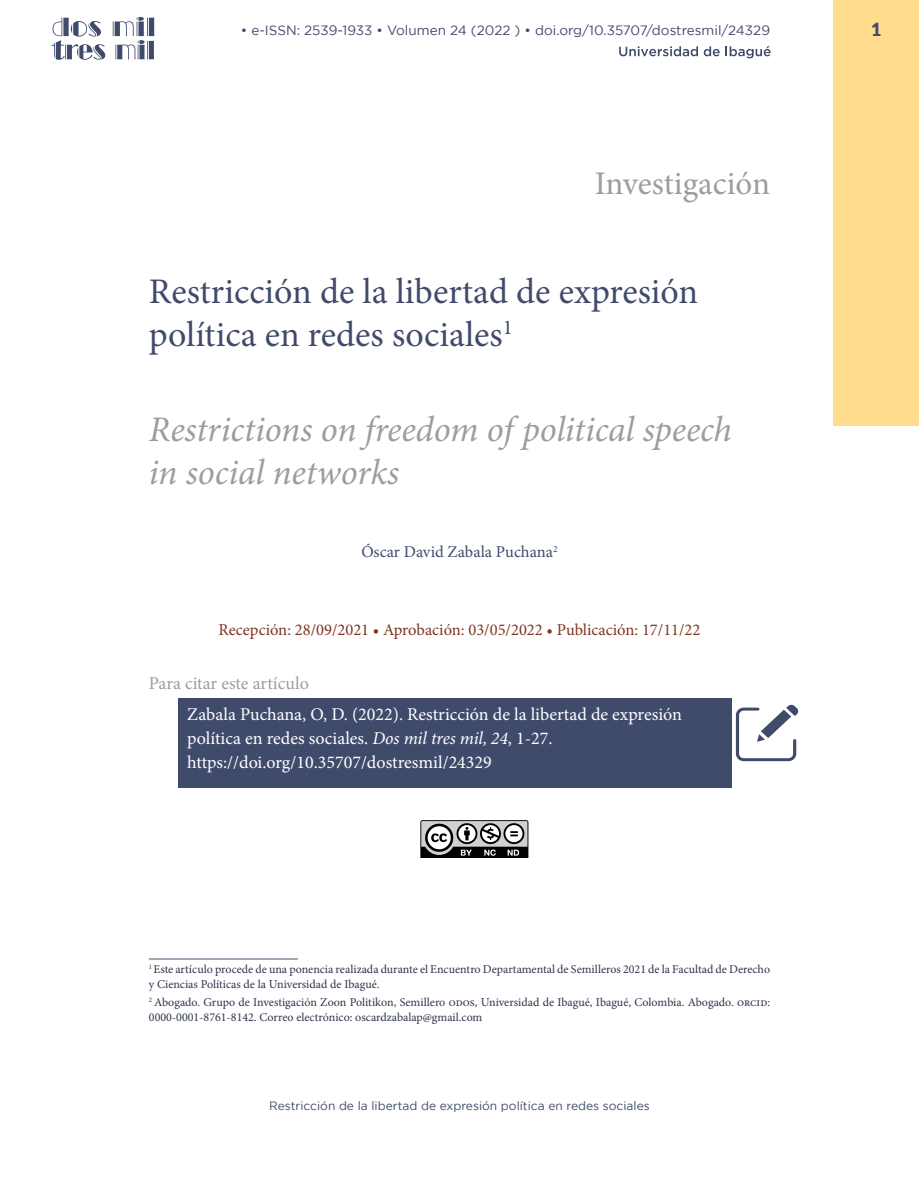
<style>
.page{position:relative;width:919px;height:1191px;background:#fff}
.page>*{position:absolute;margin:0;border:0;box-sizing:border-box;transform-origin:0 0}
.t1{font:36px/42.9px "Minion Pro";color:#404b6b}
.t2{font:italic 36px/42.9px "Minion Pro";letter-spacing:-.005em;color:#9d9d9c}
.t3{font:33px "Minion Pro";color:#9d9d9c}
.t4{font:18px/24.3px "Minion Pro";color:#fff}
.t5{font:18px "Minion Pro";color:#9d9d9c}
.t6{font:900 18px "Lato";color:#404b6b}
.t7{font:16.5px "Minion Pro";color:#7e361f}
.t8{font:16.5px "Minion Pro";color:#404b6b}
.t9{font:13.5px "Gotham";color:#404b6b}
.t10{font:12px/14.4px "Minion Pro";color:#2d354c}
.t11{font:12px "Gotham";color:#404b6b}
.s1{font-style:italic}
</style>
<div class="page">
<svg style="left:52px;top:17px;width:102px;height:43px"></svg>
<div style="left:833px;top:0;width:85px;height:425px;background:#fedc8c"></div>
<svg style="left:619px;top:46px;width:100px;height:10px"></svg>
<svg style="left:725px;top:46px;width:45px;height:12px"></svg>
<div style="left:179px;top:698px;width:552px;height:90px;background:#404b6b"></div>
<svg style="left:735px;top:704px;width:63px;height:57px"></svg>
<svg style="left:420px;top:820px;width:108px;height:38px"></svg>
<hr style="left:149px;top:958px;width:149px;height:1px;background:#404b6b">
<p class="t9" style="left:241px;top:23px;width:530px">• e-ISSN: 2539-1933 • Volumen 24 (2022 ) • doi.org/10.35707/dostresmil/24329</p>
<h3 class="t6" style="left:871px;top:16px;width:12px">1</h3>
<h2 class="t3" style="left:594px;top:161px;width:177px">Investigación</h2>
<h1 class="t1" style="left:149px;top:270px;width:551px">Restricción de la libertad de expresión política en redes sociales<sup>1</sup></h1>
<h1 class="t2" style="left:149px;top:409px;width:584px">Restrictions on freedom of political speech in social networks</h1>
<h3 class="t8" style="left:361px;top:541px;width:198px">Óscar David Zabala Puchana<sup>2</sup></h3>
<h3 class="t7" style="left:218px;top:618px;width:483px">Recepción: 28/09/2021 • Aprobación: 03/05/2022 • Publicación: 17/11/22</h3>
<h3 class="t5" style="left:149px;top:671px;width:161px">Para citar este artículo</h3>
<h3 class="t4" style="left:187px;top:702px;width:496px">Zabala Puchana, O, D. (2022). Restricción de la libertad de expresión política en redes sociales. <span class="s1">Dos mil tres mil, 24</span>, 1-27. https://doi.org/10.35707/dostresmil/24329</h3>
<p class="t10" style="left:149px;top:962px;width:622px"><sup>1</sup> Este artículo procede de una ponencia realizada durante el Encuentro Departamental de Semilleros 2021 de la Facultad de Derecho y Ciencias Políticas de la Universidad de Ibagué.</p>
<p class="t10" style="left:149px;top:995px;width:622px"><sup>2</sup> Abogado. Grupo de Investigación Zoon Politikon, Semillero ODOS, Universidad de Ibagué, Ibagué, Colombia. Abogado. ORCID:<br>0000-0001-8761-8142. Correo electrónico: oscardzabalap@gmail.com</p>
<p class="t11" style="left:269px;top:1099px;width:382px">Restricción de la libertad de expresión política en redes sociales</p>
</div>
